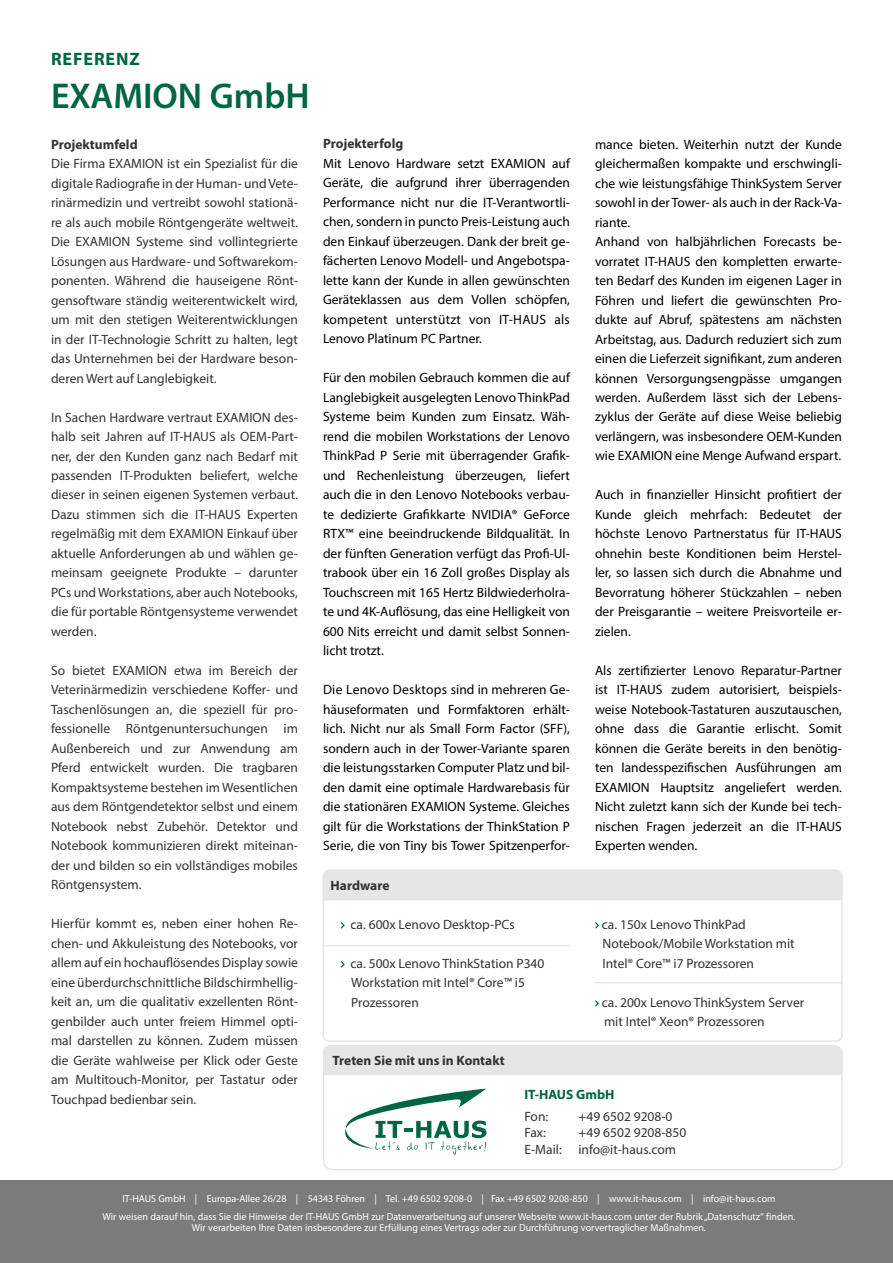
<style>
.page{position:relative;width:893px;height:1263px;background:#fff}
.page>*{position:absolute;margin:0;border:0;box-sizing:border-box;transform-origin:0 0}
.t1{font:600 36px "Myriad Pro";color:#006542}
.t2{font:700 18px "Myriad Pro";letter-spacing:.05em;color:#006542}
.t3{font:13.5px/19.5px "Myriad Pro";color:#000;text-align:justify}
.t4{font:13.5px/19.5px "Myriad Pro";color:#333;text-align:justify}
.t5{font:700 13.5px "Myriad Pro";color:#333}
.t6{font:700 13.5px "Myriad Pro";color:#006542}
.t7{font:10.2px/17.7px "Myriad Pro";color:#fff;text-align:center}
</style>
<div class="page">
<div style="left:0;top:1180px;width:893px;height:83px;background:#7c7b7b"></div>
<svg style="left:340px;top:922px;width:5px;height:7px"></svg>
<svg style="left:340px;top:961px;width:5px;height:7px"></svg>
<svg style="left:595px;top:922px;width:4px;height:7px"></svg>
<svg style="left:595px;top:1000px;width:4px;height:7px"></svg>
<div style="left:325px;top:872px;width:515px;height:28px;background:#e6e6e6"></div>
<hr style="left:323px;top:945px;width:247px;height:1px;background:#e6e6e6">
<hr style="left:595px;top:982px;width:247px;height:1px;background:#e6e6e6">
<div style="left:322px;top:869px;width:521px;height:173px;border:2px solid #e6e6e6;border-radius:6px"></div>
<svg style="left:323px;top:1051px;width:520px;height:120px"></svg>
<div style="left:323px;top:1045px;width:519px;height:30px;background:#e6e6e6"></div>
<svg style="left:345px;top:1088px;width:141px;height:67px"></svg>
<h2 class="t2" style="left:51px;top:47px;width:90px">REFERENZ</h2>
<h1 class="t1" style="left:51px;top:73px;width:260px">EXAMION GmbH</h1>
<p class="t5" style="left:51px;top:135px;width:88px">Projektumfeld</p>
<p class="t4" style="left:51px;top:154px;width:248px">Die Firma EXAMION ist ein Spezialist für die digitale Radiografie in der Human- und Vete&shy;rinärmedizin und vertreibt sowohl stationä&shy;re als auch mobile Röntgengeräte weltweit.<br>Die EXAMION Systeme sind vollintegrierte Lösungen aus Hardware- und Softwarekom&shy;ponenten. Während die hauseigene Rönt&shy;gensoftware ständig weiterentwickelt wird, um mit den stetigen Weiterentwicklungen in der IT-Technologie Schritt zu halten, legt das Unternehmen bei der Hardware beson&shy;deren Wert auf Langlebigkeit.</p>
<p class="t4" style="left:51px;top:407px;width:248px">In Sachen Hardware vertraut EXAMION des&shy;halb seit Jahren auf IT-HAUS als OEM-Part&shy;ner, der den Kunden ganz nach Bedarf mit passenden IT-Produkten beliefert, welche dieser in seinen eigenen Systemen verbaut.<br>Dazu stimmen sich die IT-HAUS Experten regelmäßig mit dem EXAMION Einkauf über aktuelle Anforderungen ab und wählen ge&shy;meinsam geeignete Produkte – darunter PCs und Workstations, aber auch Notebooks, die für portable Röntgensysteme verwendet werden.</p>
<p class="t4" style="left:51px;top:660px;width:248px">So bietet EXAMION etwa im Bereich der Veterinärmedizin verschiedene Koffer- und Taschenlösungen an, die speziell für pro&shy;fessionelle Röntgenuntersuchungen im Außenbereich und zur Anwendung am Pferd entwickelt wurden. Die tragbaren Kompaktsysteme bestehen im Wesentlichen aus dem Röntgendetektor selbst und einem Notebook nebst Zubehör. Detektor und Notebook kommunizieren direkt miteinan&shy;der und bilden so ein vollständiges mobiles Röntgensystem.</p>
<p class="t4" style="left:51px;top:914px;width:248px">Hierfür kommt es, neben einer hohen Re&shy;chen- und Akkuleistung des Notebooks, vor allem auf ein hochauflösendes Display sowie eine überdurchschnittliche Bildschirmhellig&shy;keit an, um die qualitativ exzellenten Rönt&shy;genbilder auch unter freiem Himmel opti&shy;mal darstellen zu können. Zudem müssen die Geräte wahlweise per Klick oder Geste am Multitouch-Monitor, per Tastatur oder Touchpad bedienbar sein.</p>
<p class="t5" style="left:323px;top:135px;width:82px">Projekterfolg</p>
<p class="t3" style="left:323px;top:153px;width:248px">Mit Lenovo Hardware setzt EXAMION auf Geräte, die aufgrund ihrer überragenden Performance nicht nur die IT-Verantwortli&shy;chen, sondern in puncto Preis-Leistung auch den Einkauf überzeugen. Dank der breit ge&shy;fächerten Lenovo Modell- und Angebotspa&shy;lette kann der Kunde in allen gewünschten Geräteklassen aus dem Vollen schöpfen, kompetent unterstützt von IT-HAUS als Lenovo Platinum PC Partner.</p>
<p class="t3" style="left:323px;top:368px;width:248px">Für den mobilen Gebrauch kommen die auf Langlebigkeit ausgelegten Lenovo ThinkPad Systeme beim Kunden zum Einsatz. Wäh&shy;rend die mobilen Workstations der Lenovo ThinkPad P Serie mit überragender Grafik&shy;und Rechenleistung überzeugen, liefert auch die in den Lenovo Notebooks verbau&shy;te dedizierte Grafikkarte NVIDIA® GeForce RTX™ eine beeindruckende Bildqualität. In der fünften Generation verfügt das Profi-Ul&shy;trabook über ein 16 Zoll großes Display als Touchscreen mit 165 Hertz Bildwiederholra&shy;te und 4K-Auflösung, das eine Helligkeit von 600 Nits erreicht und damit selbst Sonnen&shy;licht trotzt.</p>
<p class="t3" style="left:323px;top:680px;width:248px">Die Lenovo Desktops sind in mehreren Ge&shy;häuseformaten und Formfaktoren erhält&shy;lich. Nicht nur als Small Form Factor (SFF), sondern auch in der Tower-Variante sparen die leistungsstarken Computer Platz und bil&shy;den damit eine optimale Hardwarebasis für die stationären EXAMION Systeme. Gleiches gilt für die Workstations der ThinkStation P Serie, die von Tiny bis Tower Spitzenperfor-</p>
<p class="t5" style="left:331px;top:876px;width:60px">Hardware</p>
<p class="t4" style="left:351px;top:914px;width:166px">ca. 600x Lenovo Desktop-PCs</p>
<p class="t4" style="left:351px;top:953px;width:195px;text-align:left">ca. 500x Lenovo ThinkStation P340<br>Workstation mit Intel® Core™ i5<br>Prozessoren</p>
<p class="t5" style="left:333px;top:1052px;width:174px">Treten Sie mit uns in Kontakt</p>
<p class="t3" style="left:595px;top:134px;width:248px;text-align:left">mance bieten. Weiterhin nutzt der Kunde gleichermaßen kompakte und erschwingli&shy;che wie leistungsfähige ThinkSystem Server sowohl in der Tower- als auch in der Rack-Va&shy;riante.<br>Anhand von halbjährlichen Forecasts be&shy;vorratet IT-HAUS den kompletten erwarte&shy;ten Bedarf des Kunden im eigenen Lager in Föhren und liefert die gewünschten Pro&shy;dukte auf Abruf, spätestens am nächsten Arbeitstag, aus. Dadurch reduziert sich zum einen die Lieferzeit signifikant, zum anderen können Versorgungsengpässe umgangen werden. Außerdem lässt sich der Lebens&shy;zyklus der Geräte auf diese Weise beliebig verlängern, was insbesondere OEM-Kunden wie EXAMION eine Menge Aufwand erspart.</p>
<p class="t3" style="left:595px;top:485px;width:248px">Auch in finanzieller Hinsicht profitiert der Kunde gleich mehrfach: Bedeutet der höchste Lenovo Partnerstatus für IT-HAUS ohnehin beste Konditionen beim Herstel&shy;ler, so lassen sich durch die Abnahme und Bevorratung höherer Stückzahlen – neben der Preisgarantie – weitere Preisvorteile er&shy;zielen.</p>
<p class="t3" style="left:595px;top:660px;width:248px">Als zertifizierter Lenovo Reparatur-Partner ist IT-HAUS zudem autorisiert, beispiels&shy;weise Notebook-Tastaturen auszutauschen, ohne dass die Garantie erlischt. Somit können die Geräte bereits in den benötig&shy;ten landesspezifischen Ausführungen am EXAMION Hauptsitz angeliefert werden.<br>Nicht zuletzt kann sich der Kunde bei tech&shy;nischen Fragen jederzeit an die IT-HAUS Experten wenden.</p>
<p class="t4" style="left:602px;top:914px;width:194px;text-align:left">ca. 150x Lenovo ThinkPad<br>Notebook/Mobile Workstation mit<br>Intel® Core™ i7 Prozessoren</p>
<p class="t4" style="left:602px;top:992px;width:204px">ca. 200x Lenovo ThinkSystem Server mit Intel® Xeon® Prozessoren</p>
<p class="t6" style="left:524px;top:1085px;width:91px">IT-HAUS GmbH</p>
<p class="t4" style="left:524px;top:1107px;width:25px">Fon:</p>
<p class="t4" style="left:578px;top:1107px;width:96px">+49 6502 9208-0</p>
<p class="t4" style="left:524px;top:1123px;width:23px">Fax:</p>
<p class="t4" style="left:524px;top:1124px;width:163px;line-height:16.2px;text-indent:54px">+49 6502 9208-850<br>E-Mail: info@it-haus.com</p>
<p class="t7" style="left:103px;top:1189px;width:694px">IT-HAUS GmbH | Europa-Allee 26/28 | 54343 Föhren | Tel. +49 6502 9208-0 | Fax +49 6502 9208-850 | www.it-haus.com | info@it-haus.com<br>Wir weisen darauf hin, dass Sie die Hinweise der IT-HAUS GmbH zur Datenverarbeitung auf unserer Webseite www.it-haus.com unter der Rubrik „Datenschutz“ finden.</p>
<p class="t7" style="left:192px;top:1219px;width:516px">Wir verarbeiten Ihre Daten insbesondere zur Erfüllung eines Vertrags oder zur Durchführung vorvertraglicher Maßnahmen.</p>
</div>
